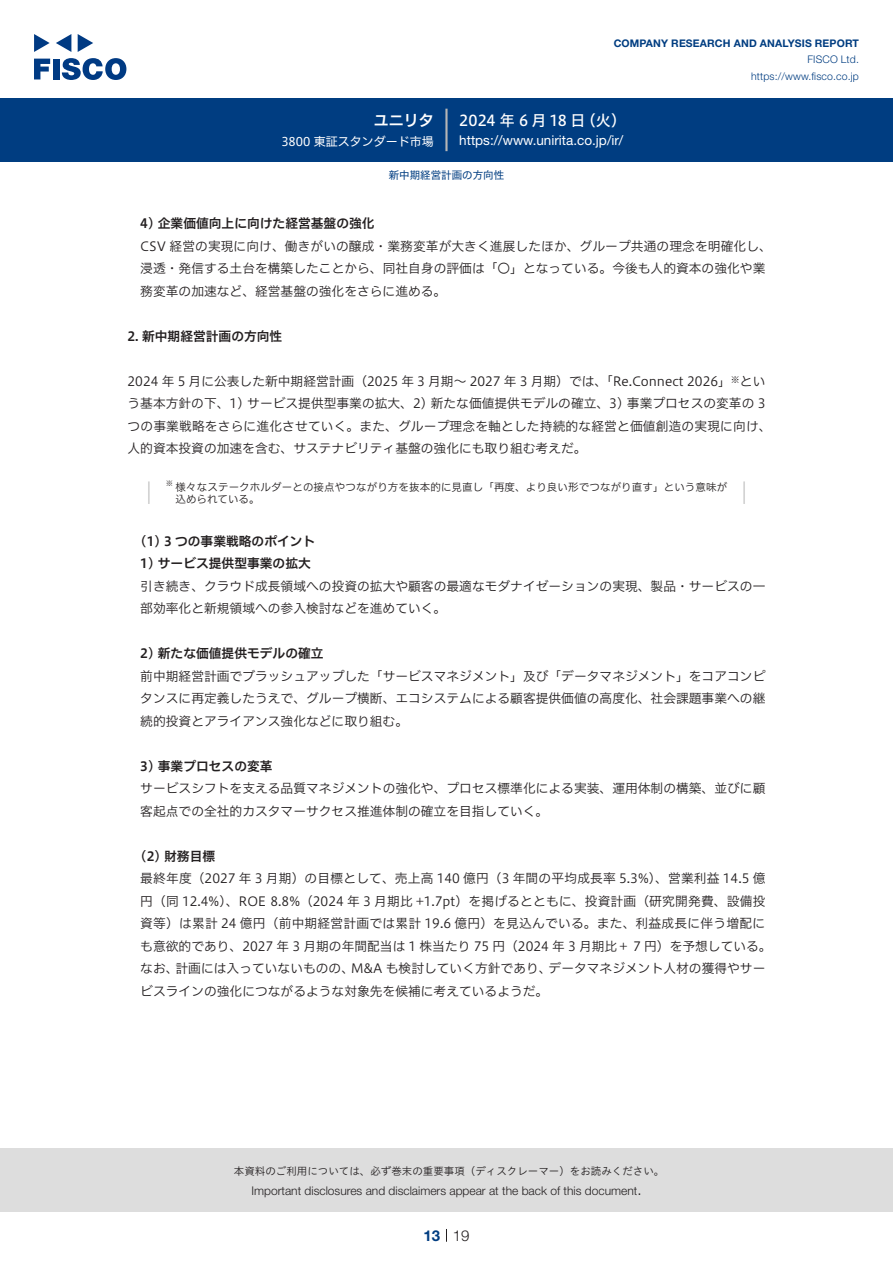
<style>
.page{position:relative;width:893px;height:1263px;background:#fff}
.page>*{position:absolute;margin:0;border:0;box-sizing:border-box;transform-origin:0 0}
.t1{font:15px "Hiragino UD Sans F Std N W5";color:#fff}
.t2{font:15px "Hiragino UD Sans F Std N W6";color:#fff}
.t3{font:300 15px "Helvetica Neue LT Std";color:#231f20}
.t4{font:700 15px "Helvetica Neue LT Std";color:#003d81}
.t5{font:13.5px "Helvetica Neue LT Std";color:#fff}
.本文3mm{font:12.75px/22.5px "Hiragino UD Sans F Std N W3";color:#231f20}
.本文{font:12.75px/22.5px "Hiragino UD Sans F Std N W3";color:#231f20}
.小タイトル3mm{font:12.75px "Hiragino UD Sans F Std N W6";color:#231f20}
.本文3mm-2{font:12.75px "Hiragino UD Sans F Std N W3";letter-spacing:.02em;color:#231f20}
.小タイトル{font:12.75px "Hiragino UD Sans F Std N W6";color:#231f20}
.t6{font:300 12px "Helvetica Neue LT Std";color:#231f20}
.t7{font:12px "Hiragino UD Sans F Std N W4";color:#fff}
.t8{font:10.5px "Hiragino UD Sans F Std N W3";letter-spacing:.01em;color:#231f20}
.t9{font:10.5px "Hiragino UD Sans Std W3";color:#231f20}
.t10{font:700 10.5px "Helvetica Neue LT Std";letter-spacing:.015em;color:#003d81}
.t11{font:300 10.5px/16.5px "Helvetica Neue LT Std";letter-spacing:.015em;color:#003d81;text-align:right}
.ヘッダー{font:10.5px "Hiragino UD Sans F Std N W4";color:#003d81}
.t12{font:7.35px "Hiragino UD Sans F Std N W3";color:#231f20}
</style>
<div class="page">
<div style="left:0;top:1148px;width:893px;height:64px;background:#ddd"></div>
<svg style="left:34px;top:59px;width:16px;height:20px"></svg>
<div style="left:53px;top:59px;width:6px;height:20px;background:#003a83"></div>
<svg style="left:62px;top:58px;width:64px;height:22px"></svg>
<svg style="left:34px;top:34px;width:16px;height:18px"></svg>
<svg style="left:78px;top:34px;width:15px;height:18px"></svg>
<svg style="left:56px;top:34px;width:15px;height:18px"></svg>
<div style="left:0;top:98px;width:893px;height:64px;background:#003d81"></div>
<hr style="left:445px;top:109px;width:3px;height:42px;background:#b5b5b6">
<svg style="left:446px;top:1229px;width:1px;height:13px"></svg>
<hr style="left:148px;top:481px;width:2px;height:23px;background:#d3d3d3">
<hr style="left:743px;top:481px;width:2px;height:23px;background:#d3d3d3">
<p class="t2" style="left:374px;top:109px;width:62px">ユニリタ</p>
<p class="t7" style="left:281px;top:132px;width:154px">3800 東証スタンダード市場</p>
<p class="t10" style="left:614px;top:37px;width:247px">COMPANY RESEARCH AND ANALYSIS REPORT</p>
<p class="t11" style="left:751px;top:51px;width:109px">FISCO Ltd. https://www.fisco.co j p.</p>
<p class="t1" style="left:581px;top:109px;width:47px">（火(</p>
<p class="t1" style="left:459px;top:109px;width:128px">2024 年 6 月 18 日</p>
<p class="t5" style="left:459px;top:132px;width:166px">https://www.unirita. c o j p. /i r/</p>
<p class="ヘッダー" style="left:389px;top:167px;width:117px">新中期経営計画の方向性</p>
<p class="小タイトル3mm" style="left:140px;top:214px;width:236px">4) 企業価値向上に向けた経営基盤の強化</p>
<p class="本文3mm" style="left:140px;top:234px;width:633px">CSV 経営の実現に向け、働きがいの醸成・業務変革が大きく進展したほか、グループ共通の理念を明確化し、浸透・発信する土台を構築したことから、同社自身の評価は「〇」となっている。今後も人的資本の強化や業務変革の加速など、経営基盤の強化をさらに進める。</p>
<p class="小タイトル" style="left:128px;top:326px;width:156px">2. 新中期経営計画の方向性</p>
<p class="本文" style="left:128px;top:369px;width:645px">2024 年 5 月に公表した新中期経営計画（2025 年 3 月期～ 2027 年 3 月期）では、「Re.Connect 2026」<sup>※</sup>という基本方針の下、1) サービス提供型事業の拡大、2) 新たな価値提供モデルの確立、3) 事業プロセスの変革の 3つの事業戦略をさらに進化させていく。また、グループ理念を軸とした持続的な経営と価値創造の実現に向け、人的資本投資の加速を含む、サステナビリティ基盤の強化にも取り組む考えだ。</p>
<p class="t8" style="left:176px;top:479px;width:553px">様々なステークホルダーとの接点やつながり方を抜本的に見直し「再度、より良い形でつながり直す」という意味が</p>
<p class="t12" style="left:166px;top:478px;width:9px">※</p>
<p class="t8" style="left:176px;top:491px;width:85px">込められている。</p>
<p class="小タイトル3mm" style="left:140px;top:531px;width:177px">1( ) 3 つの事業戦略のポイント</p>
<p class="小タイトル3mm" style="left:140px;top:554px;width:172px">1) サービス提供型事業の拡大</p>
<p class="本文3mm" style="left:140px;top:574px;width:627px">引き続き、クラウド成長領域への投資の拡大や顧客の最適なモダナイゼーションの実現、製品・サービスの一部効率化と新規領域への参入検討などを進めていく。</p>
<p class="小タイトル3mm" style="left:140px;top:644px;width:185px">2) 新たな価値提供モデルの確立</p>
<p class="本文3mm" style="left:140px;top:664px;width:627px;text-align:justify">前中期経営計画でブラッシュアップした「サービスマネジメント」及び「データマネジメント」をコアコンピタンスに再定義したうえで、グループ横断、エコシステムによる顧客提供価値の高度化、社会課題事業への継続的投資とアライアンス強化などに取り組む。</p>
<p class="小タイトル3mm" style="left:140px;top:756px;width:134px">3) 事業プロセスの変革</p>
<p class="本文3mm" style="left:140px;top:777px;width:627px">サービスシフトを支える品質マネジメントの強化や、プロセス標準化による実装、運用体制の構築、並びに顧客起点での全社的カスタマーサクセス推進体制の確立を目指していく。</p>
<p class="小タイトル3mm" style="left:140px;top:846px;width:76px">2( ) 財務目標</p>
<p class="本文3mm" style="left:140px;top:867px;width:627px">最終年度（2027 年 3 月期）の目標として、売上高 140 億円（3 年間の平均成長率 5.3%）、営業利益 14.5 億</p>
<p class="本文3mm" style="left:140px;top:889px;width:627px">円（同 12.4%）、ROE 8.8%（2024 年 3 月期比 +1.7pt）を掲げるとともに、投資計画（研究開発費、設備投</p>
<p class="本文3mm-2" style="left:140px;top:914px;width:626px">資等）は累計 24 億円（前中期経営計画では累計 19.6 億円）を見込んでいる。また、利益成長に伴う増配に</p>
<p class="本文3mm" style="left:140px;top:934px;width:633px">も意欲的であり、2027 年 3 月期の年間配当は 1 株当たり 75 円（2024 年 3 月期比＋ 7 円）を予想している。</p>
<p class="本文3mm" style="left:549px;top:957px;width:218px">データマネジメント人材の獲得やサー</p>
<p class="本文3mm" style="left:351px;top:957px;width:202px">M&amp;A も検討していく方針であり、</p>
<p class="本文3mm" style="left:176px;top:957px;width:180px">計画には入っていないものの、</p>
<p class="本文3mm" style="left:140px;top:957px;width:410px">なお、<br>ビスラインの強化につながるような対象先を候補に考えているようだ。</p>
<p class="t9" style="left:234px;top:1163px;width:432px">本資料のご利用については、必ず巻末の重要事項（ディスクレーマー）をお読みください。</p>
<p class="t3" style="left:637px;top:1180px;width:6px">.</p>
<p class="t6" style="left:251px;top:1183px;width:387px">Important disclosures and disclaimers appear at the back of this document</p>
<p class="t4" style="left:423px;top:1226px;width:18px">13</p>
<p class="t3" style="left:453px;top:1226px;width:18px">19</p>
</div>
